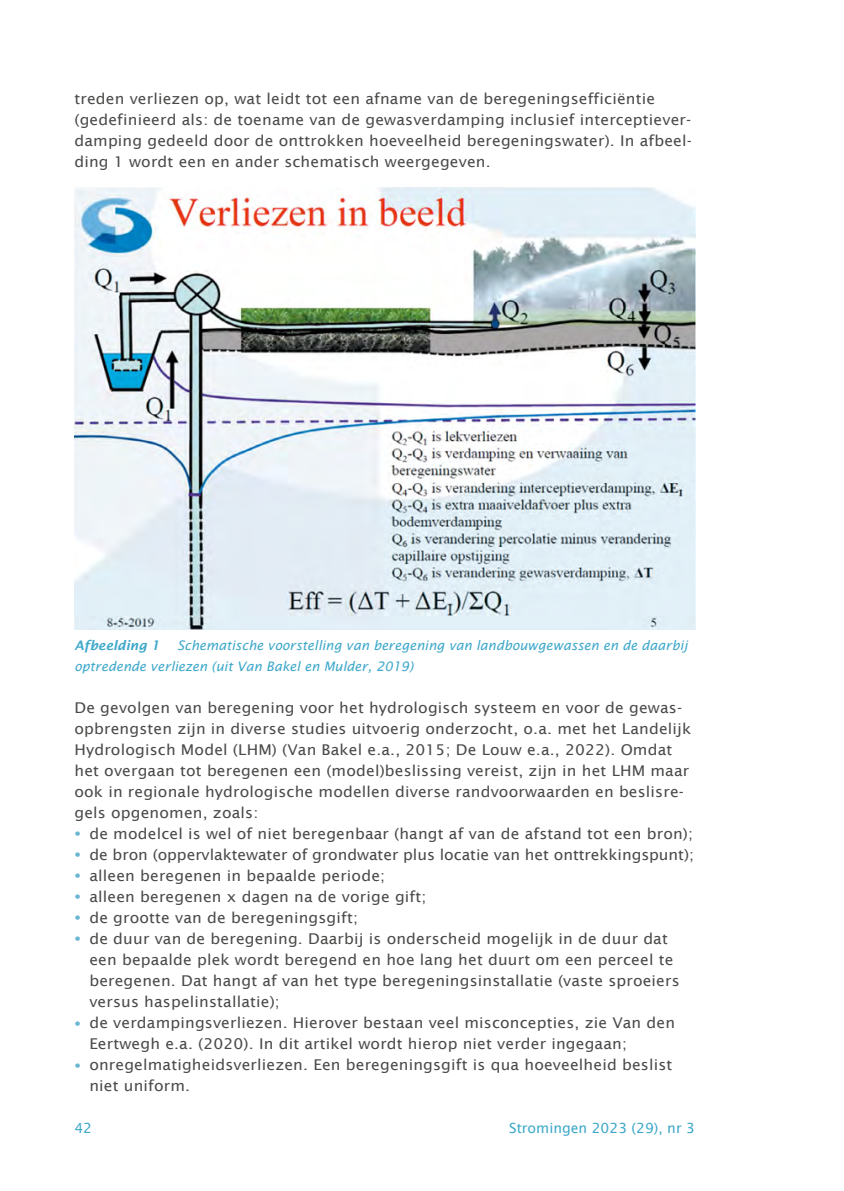
<style>
.page{position:relative;width:844px;height:1191px;background:#fff}
.page>*{position:absolute;margin:0;border:0;box-sizing:border-box;transform-origin:0 0}
.t1{font:14.88px/21px "Lucida Sans";letter-spacing:.01em;color:#4a4a49;scale:1.05 1}
.t2{font:14px "Lucida Sans";color:#3ea8ca}
.t3{font:italic 13.12px/21px "Lucida Sans";color:#3ea8ca}
.t4{font:italic 600 13.12px "Lucida Sans";color:#3ea8ca}
.s1{font-family:"Helvetica Neue";font-size:12.25px;color:#6ab5d2}
</style>
<div class="page">
<img style="left:74px;top:187px;width:620px;height:442px">
<p class="t1" style="left:74px;top:88px;width:589px">treden verliezen op, wat leidt tot een afname van de beregeningsefficiëntie (gedefinieerd als: de toename van de gewasverdamping inclusief interceptiever&shy;damping gedeeld door de onttrokken hoeveelheid beregeningswater). In afbeel&shy;ding 1 wordt een en ander schematisch weergegeven.</p>
<p class="t4" style="left:74px;top:638px;width:87px">Afbeelding 1</p>
<p class="t3" style="left:74px;top:635px;width:614px;text-indent:103px">Schematische voorstelling van beregening van landbouwgewassen en de daarbij optredende verliezen (uit Van Bakel en Mulder, 2019)</p>
<p class="t1" style="left:74px;top:697px;width:588px">De gevolgen van beregening voor het hydrologisch systeem en voor de gewas&shy;opbrengsten zijn in diverse studies uitvoerig onderzocht, o.a. met het Landelijk Hydrologisch Model (LHM) (Van Bakel e.a., 2015; De Louw e.a., 2022). Omdat het overgaan tot beregenen een (model)beslissing vereist, zijn in het LHM maar ook in regionale hydrologische modellen diverse randvoorwaarden en beslisre&shy;gels opgenomen, zoals:</p>
<p class="t1" style="left:74px;top:823px;width:590px"><span class="s1">•</span> de modelcel is wel of niet beregenbaar (hangt af van de afstand tot een bron);</p>
<p class="t1" style="left:74px;top:844px;width:591px"><span class="s1">•</span> de bron (oppervlaktewater of grondwater plus locatie van het onttrekkingspunt);</p>
<p class="t1" style="left:74px;top:865px;width:297px"><span class="s1">•</span> alleen beregenen in bepaalde periode;</p>
<p class="t1" style="left:74px;top:886px;width:336px"><span class="s1">•</span> alleen beregenen x dagen na de vorige gift;</p>
<p class="t1" style="left:74px;top:907px;width:271px"><span class="s1">•</span> de grootte van de beregeningsgift;</p>
<p class="t1" style="left:89px;top:928px;width:563px;text-indent:-15px"><span class="s1">•</span> de duur van de beregening. Daarbij is onderscheid mogelijk in de duur dat een bepaalde plek wordt beregend en hoe lang het duurt om een perceel te beregenen. Dat hangt af van het type beregeningsinstallatie (vaste sproeiers versus haspelinstallatie);</p>
<p class="t1" style="left:89px;top:1012px;width:559px;text-indent:-15px"><span class="s1">•</span> de verdampingsverliezen. Hierover bestaan veel misconcepties, zie Van den<br>Eertwegh e.a. (2020). In dit artikel wordt hierop niet verder ingegaan;</p>
<p class="t1" style="left:89px;top:1054px;width:556px;text-indent:-15px"><span class="s1">•</span> onregelmatigheidsverliezen. Een beregeningsgift is qua hoeveelheid beslist niet uniform.</p>
<p class="t2" style="left:74px;top:1120px;width:19px">42</p>
<p class="t2" style="left:509px;top:1120px;width:187px">Stromingen 2023 (29), nr 3</p>
</div>
